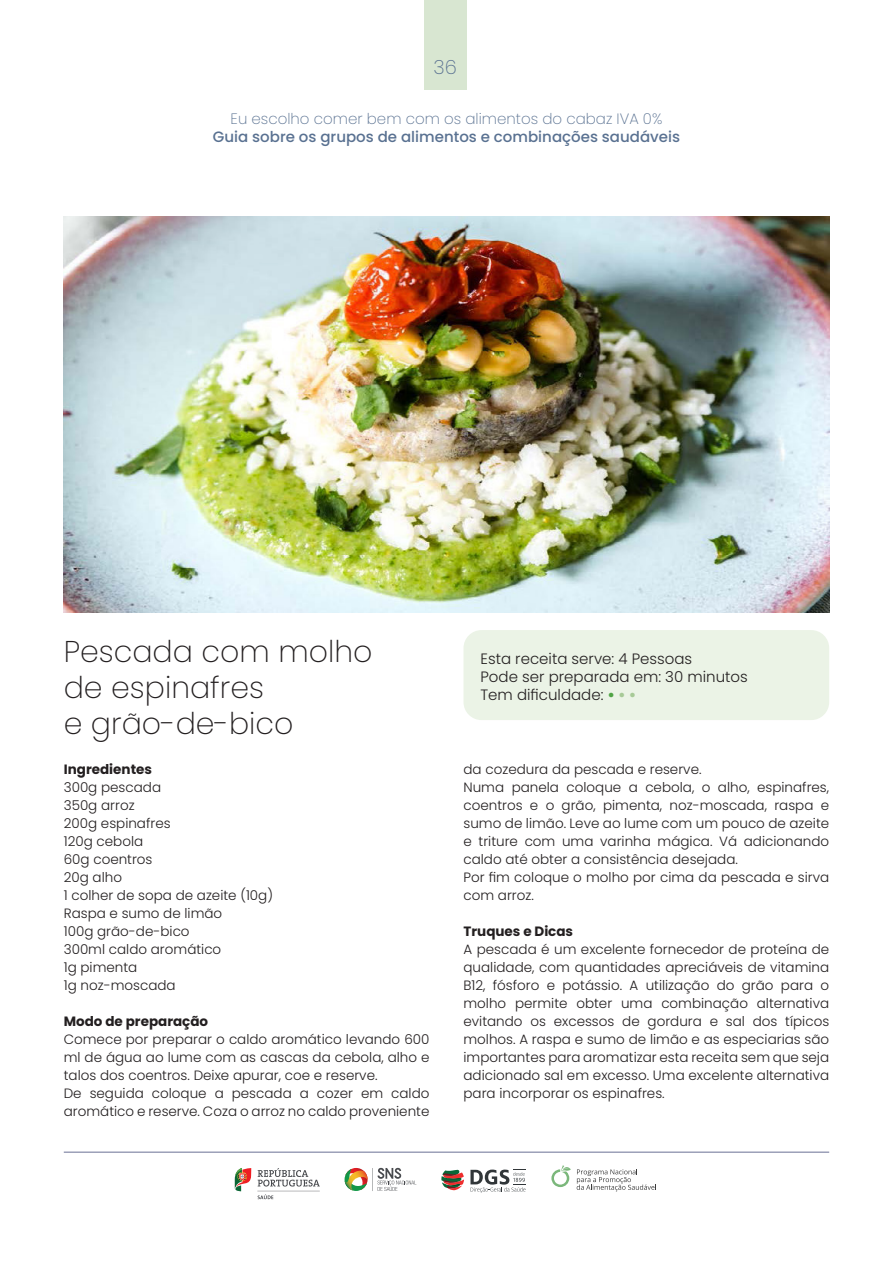
<style>
.page{position:relative;width:893px;height:1263px;background:#fff}
.page>*{position:absolute;margin:0;border:0;box-sizing:border-box;transform-origin:0 0}
.t1{font:200 30px/36px "Poppins";color:#231f20}
.t2{font:200 19.5px "Poppins";color:#597191}
.t3{font:300 15px "Poppins";color:#231f20}
.t4{font:500 15px "Poppins";color:#597191}
.t5{font:200 15px "Poppins";color:#597191}
.t6{font:300 13.5px/18px "Poppins";color:#231f20;text-align:justify}
.t7{font:700 13.5px "Poppins";color:#231f20}
.s1{font-weight:700;color:#50a445}
.s2{font-weight:700;color:#a7ca97}
</style>
<div class="page">
<div style="left:424px;top:0;width:43px;height:90px;background:#d8e6d1"></div>
<svg style="left:551px;top:1165px;width:20px;height:22px"></svg>
<svg style="left:577px;top:1169px;width:79px;height:22px"></svg>
<svg style="left:235px;top:1168px;width:16px;height:23px"></svg>
<svg style="left:257px;top:1168px;width:63px;height:31px"></svg>
<svg style="left:345px;top:1168px;width:71px;height:23px"></svg>
<svg style="left:441px;top:1169px;width:23px;height:21px"></svg>
<svg style="left:470px;top:1169px;width:55px;height:24px"></svg>
<img style="left:64px;top:216px;width:765px;height:396px">
<hr style="left:64px;top:1152px;width:765px;height:1px;background:#697094">
<div style="left:463px;top:630px;width:366px;height:90px;background:#ebf3e6;border-radius:18px"></div>
<h2 class="t2" style="left:434px;top:56px;width:25px">36</h2>
<p class="t5" style="left:231px;top:110px;width:433px">Eu escolho comer bem com os alimentos do cabaz IVA 0%</p>
<p class="t4" style="left:213px;top:128px;width:469px">Guia sobre os grupos de alimentos e combinações saudáveis</p>
<p class="t1" style="left:64px;top:633px;width:310px">Pescada com molho de espinafres<br>e grão-de-bico</p>
<p class="t7" style="left:64px;top:761px;width:90px">Ingredientes</p>
<p class="t6" style="left:64px;top:778px;width:99px">300g pescada</p>
<p class="t6" style="left:64px;top:796px;width:72px">350g arroz</p>
<p class="t6" style="left:64px;top:814px;width:108px">200g espinafres</p>
<p class="t6" style="left:64px;top:832px;width:81px">120g cebola</p>
<p class="t6" style="left:64px;top:850px;width:90px">60g coentros</p>
<p class="t6" style="left:64px;top:868px;width:60px">20g alho</p>
<p class="t6" style="left:64px;top:886px;width:211px">1 colher de sopa de azeite (10g)</p>
<p class="t6" style="left:64px;top:904px;width:160px">Raspa e sumo de limão</p>
<p class="t6" style="left:64px;top:922px;width:127px">100g grão-de-bico</p>
<p class="t6" style="left:64px;top:940px;width:159px">300ml caldo aromático</p>
<p class="t6" style="left:64px;top:958px;width:75px">1g pimenta</p>
<p class="t6" style="left:64px;top:976px;width:113px">1g noz-moscada</p>
<p class="t7" style="left:64px;top:1013px;width:146px">Modo de preparação</p>
<p class="t6" style="left:64px;top:1030px;width:367px">Comece por preparar o caldo aromático levando 600 ml de água ao lume com as cascas da cebola, alho e talos dos coentros. Deixe apurar, coe e reserve.</p>
<p class="t6" style="left:64px;top:1084px;width:367px">De seguida coloque a pescada a cozer em caldo aromático e reserve. Coza o arroz no caldo proveniente</p>
<p class="t3" style="left:480px;top:650px;width:213px">Esta receita serve: 4 Pessoas</p>
<p class="t3" style="left:480px;top:668px;width:269px">Pode ser preparada em: 30 minutos</p>
<p class="t3" style="left:480px;top:686px;width:157px">Tem dificuldade: <span class="s1">•</span> <span class="s2">• •</span></p>
<p class="t6" style="left:463px;top:760px;width:239px">da cozedura da pescada e reserve.</p>
<p class="t6" style="left:463px;top:778px;width:367px">Numa panela coloque a cebola, o alho, espinafres, coentros e o grão, pimenta, noz-moscada, raspa e sumo de limão. Leve ao lume com um pouco de azeite e triture com uma varinha mágica. Vá adicionando caldo até obter a consistência desejada.</p>
<p class="t6" style="left:463px;top:868px;width:367px">Por fim coloque o molho por cima da pescada e sirva com arroz.</p>
<p class="t7" style="left:463px;top:923px;width:111px">Truques e Dicas</p>
<p class="t6" style="left:463px;top:940px;width:367px">A pescada é um excelente fornecedor de proteína de qualidade, com quantidades apreciáveis de vitamina B12, fósforo e potássio. A utilização do grão para o molho permite obter uma combinação alternativa evitando os excessos de gordura e sal dos típicos molhos. A raspa e sumo de limão e as especiarias são importantes para aromatizar esta receita sem que seja adicionado sal em excesso. Uma excelente alternativa para incorporar os espinafres.</p>
</div>
